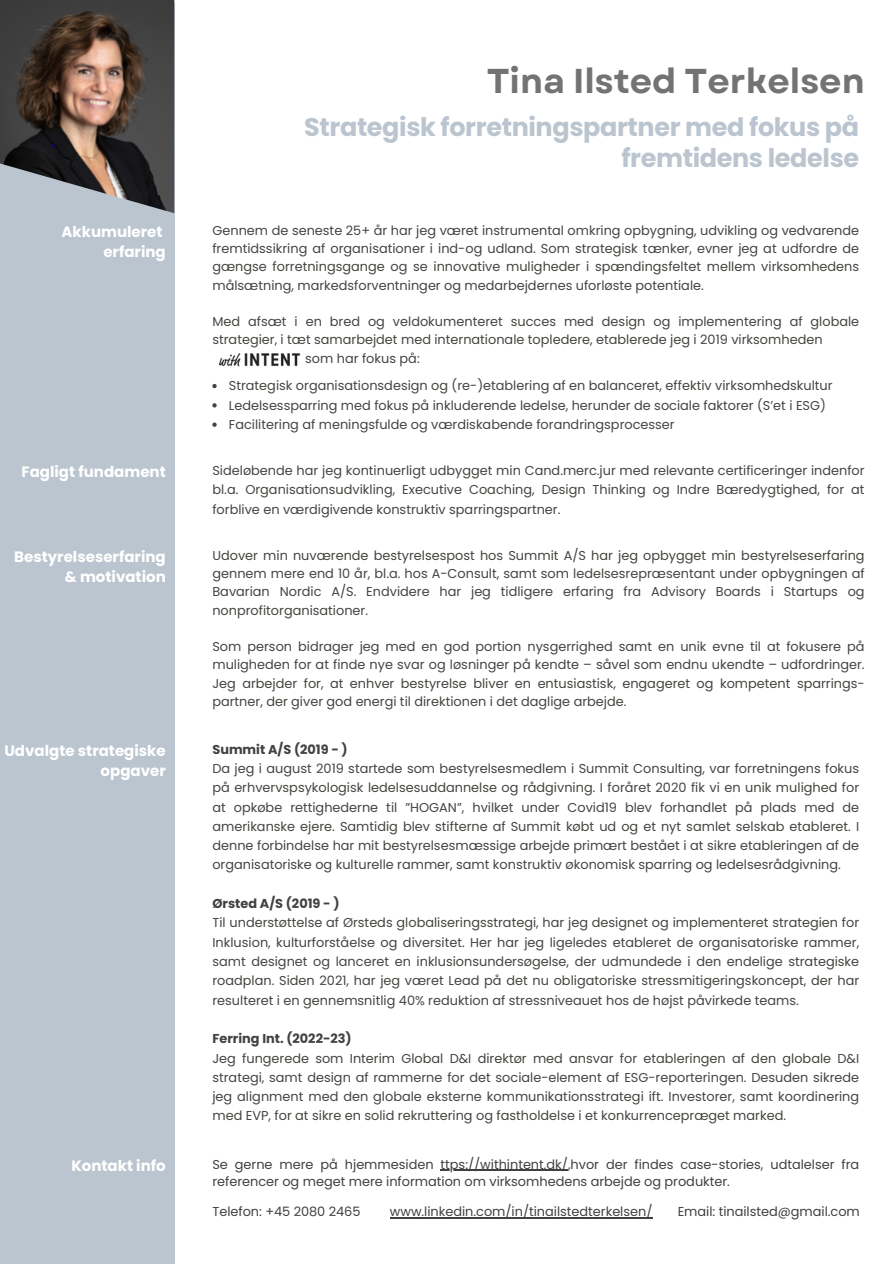
<style>
.page{position:relative;width:894px;height:1264px;background:#fff}
.page>*{position:absolute;margin:0;border:0;box-sizing:border-box;transform-origin:0 0}
.t1{font:700 34.5px "Garet";color:#737373}
.t2{font:700 25.5px/30.3px "Poppins";letter-spacing:-.015em;color:#bbc5cf;text-align:right}
.t3{font:700 15px/20.2px "Poppins";color:#fff;text-align:right}
.t4{font:12.9px/19.4px "Poppins";color:#444440;text-align:justify}
.t5{font:12.9px/17.2px "Poppins";color:#414042}
.t6{font:700 12.9px "Poppins";color:#414042}
</style>
<div class="page">
<div style="left:0;top:2px;width:174px;height:1261px;background:#bbc5cf"></div>
<img style="left:0;top:0;width:174px;height:213px">
<img style="left:218px;top:353px;width:83px;height:14px">
<hr style="left:440px;top:1169px;width:128px;height:1px;background:#414042">
<svg style="left:212px;top:384px;width:4px;height:4px"></svg>
<svg style="left:212px;top:403px;width:4px;height:4px"></svg>
<svg style="left:212px;top:422px;width:4px;height:5px"></svg>
<hr style="left:390px;top:1217px;width:262px;height:1px;background:#414042">
<h2 class="t1" style="left:486px;top:56px;width:379px">Tina Ilsted Terkelsen</h2>
<p class="t3" style="left:61px;top:221px;width:106px">Akkumuleret erfaring</p>
<h1 class="t2" style="left:304px;top:112px;width:556px">Strategisk forretningspartner med fokus på fremtidens ledelse</h1>
<h3 class="t4" style="left:212px;top:221px;width:648px;line-height:18.3px">Gennem de seneste 25+ år har jeg været instrumental omkring opbygning, udvikling og vedvarende fremtidssikring af organisationer i ind-og udland. Som strategisk tænker, evner jeg at udfordre de gængse forretningsgange og se innovative muligheder i spændingsfeltet mellem virksomhedens målsætning, markedsforventninger og medarbejdernes uforløste potentiale.</h3>
<h3 class="t4" style="left:212px;top:312px;width:648px;line-height:18.3px">Med afsæt i en bred og veldokumenteret succes med design og implementering af globale strategier, i tæt samarbejdet med internationale topledere, etablerede jeg i 2019 virksomheden</h3>
<h3 class="t4" style="left:305px;top:348px;width:116px">som har fokus på:</h3>
<p class="t4" style="left:229px;top:376px;width:605px">Strategisk organisationsdesign og (re-)etablering af en balanceret, effektiv virksomhedskultur</p>
<p class="t4" style="left:229px;top:395px;width:598px">Ledelsessparring med fokus på inkluderende ledelse, herunder de sociale faktorer (S’et i ESG)</p>
<p class="t4" style="left:229px;top:415px;width:447px">Facilitering af meningsfulde og værdiskabende forandringsprocesser</p>
<p class="t3" style="left:22px;top:462px;width:146px">Fagligt fundament</p>
<p class="t4" style="left:212px;top:461px;width:653px">Sideløbende har jeg kontinuerligt udbygget min Cand.merc.jur med relevante certificeringer indenfor bl.a. Organisationsudvikling, Executive Coaching, Design Thinking og Indre Bæredygtighed, for at forblive en værdigivende konstruktiv sparringspartner.</p>
<p class="t3" style="left:14px;top:546px;width:153px">Bestyrelseserfaring &amp; motivation</p>
<h3 class="t4" style="left:212px;top:546px;width:653px;line-height:18.3px">Udover min nuværende bestyrelsespost hos Summit A/S har jeg opbygget min bestyrelseserfaring gennem mere end 10 år, bl.a. hos A-Consult, samt som ledelsesrepræsentant under opbygningen af Bavarian Nordic A/S. Endvidere har jeg tidligere erfaring fra Advisory Boards i Startups og nonprofitorganisationer.</h3>
<h3 class="t4" style="left:212px;top:637px;width:653px;line-height:18.3px">Som person bidrager jeg med en god portion nysgerrighed samt en unik evne til at fokusere på muligheden for at finde nye svar og løsninger på kendte – såvel som endnu ukendte – udfordringer.<br>Jeg arbejder for, at enhver bestyrelse bliver en entusiastisk, engageret og kompetent sparrings&shy;partner, der giver god energi til direktionen i det daglige arbejde.</h3>
<p class="t3" style="left:4px;top:740px;width:163px">Udvalgte strategiske opgaver</p>
<p class="t6" style="left:212px;top:740px;width:137px">Summit A/S (2019 - )</p>
<p class="t4" style="left:212px;top:758px;width:648px">Da jeg i august 2019 startede som bestyrelsesmedlem i Summit Consulting, var forretningens fokus på erhvervspsykologisk ledelsesuddannelse og rådgivning. I foråret 2020 fik vi en unik mulighed for at opkøbe rettighederne til ”HOGAN”, hvilket under Covid19 blev forhandlet på plads med de amerikanske ejere. Samtidig blev stifterne af Summit købt ud og et nyt samlet selskab etableret. I denne forbindelse har mit bestyrelsesmæssige arbejde primært bestået i at sikre etableringen af de organisatoriske og kulturelle rammer, samt konstruktiv økonomisk sparring og ledelsesrådgivning.</p>
<p class="t6" style="left:212px;top:894px;width:129px">Ørsted A/S (2019 - )</p>
<p class="t4" style="left:212px;top:913px;width:648px">Til understøttelse af Ørsteds globaliseringsstrategi, har jeg designet og implementeret strategien for Inklusion, kulturforståelse og diversitet. Her har jeg ligeledes etableret de organisatoriske rammer, samt designet og lanceret en inklusionsundersøgelse, der udmundede i den endelige strategiske roadplan. Siden 2021, har jeg været Lead på det nu obligatoriske stressmitigeringskoncept, der har resulteret i en gennemsnitlig 40% reduktion af stressniveauet hos de højst påvirkede teams.</p>
<p class="t6" style="left:212px;top:1029px;width:141px">Ferring Int. (2022-23)</p>
<p class="t4" style="left:212px;top:1048px;width:648px">Jeg fungerede som Interim Global D&amp;I direktør med ansvar for etableringen af den globale D&amp;I strategi, samt design af rammerne for det sociale-element af ESG-reporteringen. Desuden sikrede jeg alignment med den globale eksterne kommunikationsstrategi ift. Investorer, samt koordinering med EVP, for at sikre en solid rekruttering og fastholdelse i et konkurrencepræget marked.</p>
<p class="t3" style="left:71px;top:1155px;width:96px">Kontakt info</p>
<p class="t5" style="left:212px;top:1155px;width:648px;text-indent:228px">ttps://withintent.dk/,hvor der findes case-stories, udtalelser fra referencer og meget mere information om virksomhedens arbejde og produkter.</p>
<p class="t5" style="left:677px;top:1203px;width:184px">Email: tinailsted@gmail.com</p>
<p class="t5" style="left:212px;top:1155px;width:223px">Se gerne mere på hjemmesiden</p>
<p class="t5" style="left:390px;top:1203px;width:264px">www.linkedin.com/in/tinailstedterkelsen/</p>
<p class="t5" style="left:212px;top:1203px;width:150px">Telefon: +45 2080 2465</p>
</div>
